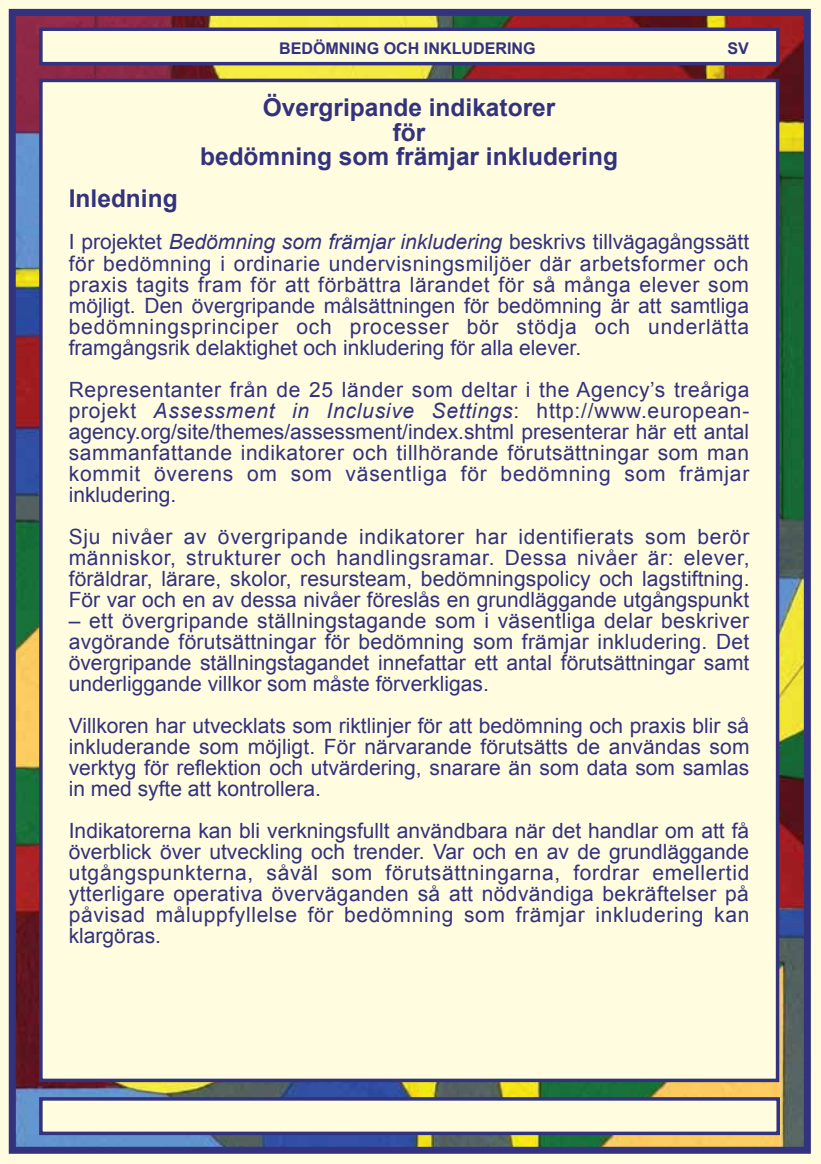
<style>
.page{position:relative;width:821px;height:1164px;background:#fff}
.page>*{position:absolute;margin:0;border:0;box-sizing:border-box;transform-origin:0 0}
.t1{font:700 24.5px/24.5px "Arial";color:#32327f;text-align:center}
.t2{font:21px/21px "Arial";color:#32327f;text-align:justify}
.t3{font:700 16.1px "Arial";color:#32327f}
.s1{font-style:italic}
</style>
<div class="page">
<img style="left:17px;top:17px;width:786px;height:1128px">
<div style="left:0;top:0;width:821px;height:12px;background:#fffcdf"></div>
<div style="left:807px;top:0;width:14px;height:1163px;background:#fffcdf"></div>
<div style="left:0;top:1150px;width:821px;height:13px;background:#fffcdf"></div>
<div style="left:0;top:0;width:12px;height:1163px;background:#fffcdf"></div>
<div style="left:9px;top:9px;width:802px;height:1144px;border:7px solid #32327f"></div>
<div style="left:39px;top:79px;width:740px;height:1002px;background:#fffcdf;border:4px solid #32327f"></div>
<div style="left:39px;top:1096px;width:741px;height:38px;background:#fffcdf;border:4px solid #32327f"></div>
<div style="left:39px;top:27px;width:741px;height:38px;background:#fffcdf;border:4px solid #32327f"></div>
<p class="t3" style="left:279px;top:37px;width:258px">BEDÖMNING OCH INKLUDERING</p>
<p class="t3" style="left:727px;top:37px;width:23px">SV</p>
<p class="t1" style="left:200px;top:96px;width:419px">Övergripande indikatorer<br>för<br>bedömning som främjar inkludering</p>
<p class="t1" style="left:69px;top:187px;width:110px">Inledning</p>
<p class="t2" style="left:69px;top:232px;width:682px">I projektet <span class="s1">Bedömning som främjar inkludering</span> beskrivs tillvägagångssätt för bedömning i ordinarie undervisningsmiljöer där arbetsformer och praxis tagits fram för att förbättra lärandet för så många elever som möjligt. Den övergripande målsättningen för bedömning är att samtliga bedömningsprinciper och processer bör stödja och underlätta framgångsrik delaktighet och inkludering för alla elever.</p>
<p class="t2" style="left:69px;top:379px;width:682px">Representanter från de 25 länder som deltar i the Agency’s treåriga projekt <span class="s1">Assessment in Inclusive Settings</span>: http://www.european&shy;agency.org/site/themes/assessment/index.shtml presenterar här ett antal sammanfattande indikatorer och tillhörande förutsättningar som man kommit överens om som väsentliga för bedömning som främjar inkludering.</p>
<p class="t2" style="left:69px;top:526px;width:682px">Sju nivåer av övergripande indikatorer har identifierats som berör människor, strukturer och handlingsramar. Dessa nivåer är: elever, föräldrar, lärare, skolor, resursteam, bedömningspolicy och lagstiftning.<br>För var och en av dessa nivåer föreslås en grundläggande utgångspunkt</p>
<p class="t2" style="left:69px;top:610px;width:682px">– ett övergripande ställningstagande som i väsentliga delar beskriver avgörande förutsättningar för bedömning som främjar inkludering. Det övergripande ställningstagandet innefattar ett antal förutsättningar samt underliggande villkor som måste förverkligas.</p>
<p class="t2" style="left:69px;top:715px;width:682px">Villkoren har utvecklats som riktlinjer för att bedömning och praxis blir så inkluderande som möjligt. För närvarande förutsätts de användas som verktyg för reflektion och utvärdering, snarare än som data som samlas in med syfte att kontrollera.</p>
<p class="t2" style="left:69px;top:820px;width:682px">Indikatorerna kan bli verkningsfullt användbara när det handlar om att få överblick över utveckling och trender. Var och en av de grundläggande utgångspunkterna, såväl som förutsättningarna, fordrar emellertid ytterligare operativa överväganden så att nödvändiga bekräftelser på påvisad måluppfyllelse för bedömning som främjar inkludering kan klargöras.</p>
</div>
